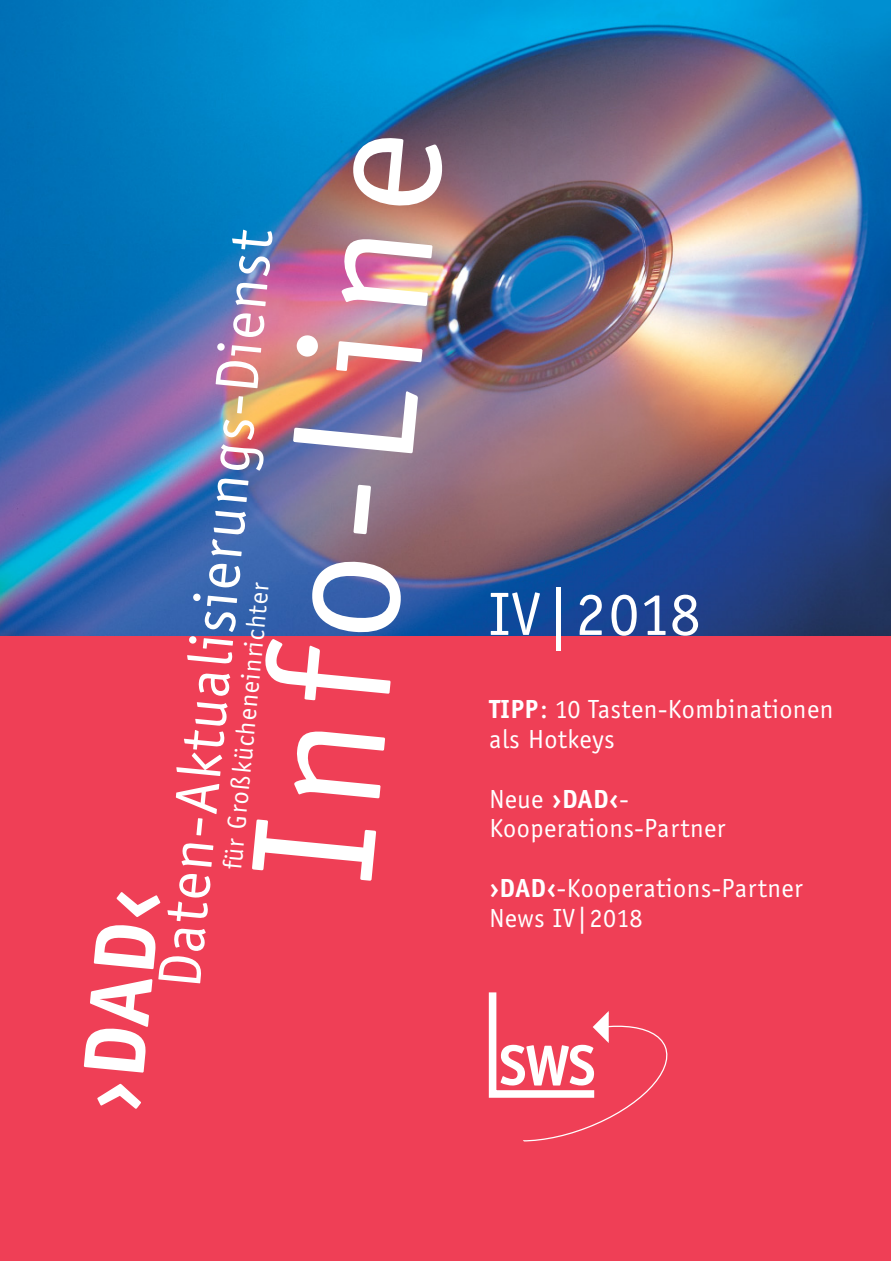
<style>
.page{position:relative;width:891px;height:1261px;background:#fff}
.page>*{position:absolute;margin:0;border:0;box-sizing:border-box;transform-origin:0 0}
.t1{font:180px "Officina Sans";color:#fff}
.t2{font:700 90px "Officina Sans";color:#fff}
.t3{font:63px "Officina Sans";letter-spacing:.015em;color:#fff}
.t4{font:700 58.8px "Officina Sans";color:#fff}
.t5{font:27px/29.7px "Officina Sans";letter-spacing:.02em;color:#fff}
.s1{font-weight:700}
</style>
<div class="page">
<img style="left:0;top:0;width:891px;height:636px">
<div style="left:0;top:636px;width:891px;height:624px;background:#ef3f56"></div>
<svg style="left:488px;top:992px;width:180px;height:150px"></svg>
<h1 class="t1" style="left:248px;top:874px;width:752px;rotate:-85deg">Info-Line</h1>
<h3 class="t3" style="left:159px;top:986px;width:762px;rotate:-85deg">Daten-Aktualisierungs-Dienst</h3>
<p class="t5" style="left:221px;top:868px;width:290px;rotate:-85deg">für Großkücheneinrichter</p>
<h2 class="t2" style="left:77px;top:1109px;width:227px;rotate:-85deg">›DAD‹</h2>
<h3 class="t3" style="left:489px;top:591px;width:213px">IV|2018</h3>
<p class="t5" style="left:489px;top:697px;width:345px"><span class="s1">TIPP</span>: 10 Tasten-Kombinationen als Hotkeys</p>
<p class="t5" style="left:489px;top:786px;width:238px">Neue <span class="s1">›DAD‹</span>-<br>Kooperations-Partner</p>
<p class="t5" style="left:489px;top:875px;width:315px"><span class="s1">›DAD‹</span>-Kooperations-Partner<br>News IV|2018</p>
<h3 class="t4" style="left:499px;top:1043px;width:98px">SWS</h3>
</div>
